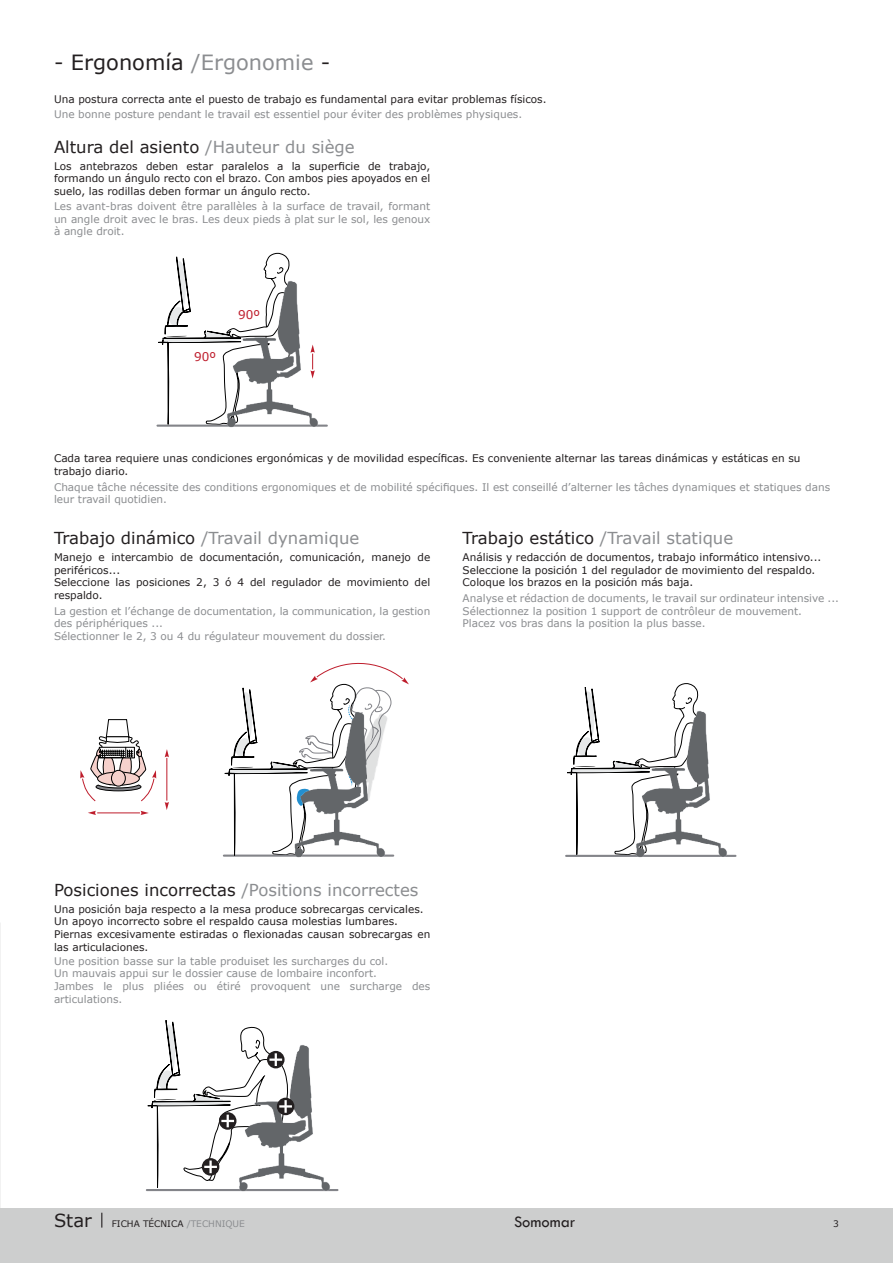
<style>
.page{position:relative;width:893px;height:1263px;background:#fff}
.page>*{position:absolute;margin:0;border:0;box-sizing:border-box;transform-origin:0 0}
.t1{font:21px "Verdana";color:#231f20}
.t2{font:16.5px "Verdana";color:#231f20}
.t3{font:16.5px "Verdana";color:#8b8d90}
.t4{font:16.5px "Tw Cen";color:#231f20}
.t5{font:12px "Verdana";color:#be1d2c}
.t6{font:10.5px/12.6px "Verdana";color:#231f20}
.t7{font:10.5px/12.6px "Verdana";color:#8b8d90}
.t8{font:9px "Verdana";color:#231f20}
.s1{color:#8b8d90}
.s2{color:#231f20}
.s3{font-size:18px}
</style>
<div class="page">
<div style="left:0;top:1209px;width:893px;height:54px;background:#cdcece"></div>
<svg style="left:101px;top:1213px;width:1px;height:14px"></svg>
<hr style="left:157px;top:425px;width:170px;height:2px;background:#838489">
<svg style="left:158px;top:253px;width:132px;height:172px"></svg>
<img style="left:223px;top:279px;width:99px;height:149px">
<hr style="left:566px;top:855px;width:169px;height:2px;background:#838489">
<svg style="left:567px;top:683px;width:132px;height:172px"></svg>
<img style="left:631px;top:709px;width:99px;height:149px">
<svg style="left:165px;top:802px;width:4px;height:8px"></svg>
<svg style="left:165px;top:749px;width:4px;height:8px"></svg>
<hr style="left:167px;top:758px;width:1px;height:43px;background:#be1d2c">
<svg style="left:88px;top:811px;width:8px;height:4px"></svg>
<svg style="left:140px;top:811px;width:9px;height:4px"></svg>
<hr style="left:97px;top:813px;width:43px;height:1px;background:#be1d2c">
<svg style="left:80px;top:719px;width:76px;height:82px"></svg>
<hr style="left:147px;top:1189px;width:190px;height:2px;background:#838489">
<img style="left:234px;top:1045px;width:100px;height:147px">
<div style="left:277px;top:1098px;width:17px;height:17px;background:#231f20;border-radius:50%"></div>
<svg style="left:148px;top:1020px;width:144px;height:168px"></svg>
<hr style="left:224px;top:854px;width:169px;height:3px;background:#838489">
<svg style="left:225px;top:662px;width:184px;height:194px"></svg>
<img style="left:353px;top:708px;width:41px;height:93px">
<img style="left:292px;top:710px;width:96px;height:148px">
<h1 class="t1" style="left:54px;top:48px;width:278px">- Ergonomía <span class="s1">/Ergonomie</span> -</h1>
<p class="t6" style="left:54px;top:93px;width:494px">Una postura correcta ante el puesto de trabajo es fundamental para evitar problemas físicos.</p>
<p class="t7" style="left:54px;top:108px;width:470px">Une bonne posture pendant le travail est essentiel pour éviter des problèmes physiques.</p>
<h2 class="t2" style="left:54px;top:136px;width:302px">Altura del asiento <span class="s1">/Hauteur du siège</span></h2>
<p class="t6" style="left:54px;top:159px;width:378px;text-align:justify">Los antebrazos deben estar paralelos a la superficie de trabajo, formando un ángulo recto con el brazo. Con ambos pies apoyados en el suelo, las rodillas deben formar un ángulo recto.</p>
<p class="t7" style="left:54px;top:200px;width:378px;text-align:justify">Les avant-bras doivent être parallèles à la surface de travail, formant un angle droit avec le bras. Les deux pieds à plat sur le sol, les genoux à angle droit.</p>
<p class="t5" style="left:194px;top:348px;width:23px">90º</p>
<p class="t5" style="left:238px;top:306px;width:23px">90º</p>
<p class="t6" style="left:54px;top:452px;width:748px">Cada tarea requiere unas condiciones ergonómicas y de movilidad específicas. Es conveniente alternar las tareas dinámicas y estáticas en su trabajo diario.</p>
<p class="t7" style="left:54px;top:480px;width:778px">Chaque tâche nécessite des conditions ergonomiques et de mobilité spécifiques. Il est conseillé d’alterner les tâches dynamiques et statiques dans leur travail quotidien.</p>
<h2 class="t3" style="left:54px;top:527px;width:307px"><span class="s2">Trabajo dinámico</span> /Travail dynamique</h2>
<h2 class="t3" style="left:463px;top:527px;width:272px"><span class="s2">Trabajo estático</span> /Travail statique</h2>
<p class="t6" style="left:54px;top:551px;width:378px">Manejo e intercambio de documentación, comunicación, manejo de periféricos...<br>Seleccione las posiciones 2, 3 ó 4 del regulador de movimiento del respaldo.</p>
<p class="t7" style="left:54px;top:605px;width:378px">La gestion et l’échange de documentation, la communication, la gestion des périphériques ...<br>Sélectionner le 2, 3 ou 4 du régulateur mouvement du dossier.</p>
<p class="t6" style="left:463px;top:551px;width:360px">Análisis y redacción de documentos, trabajo informático intensivo...<br>Seleccione la posición 1 del regulador de movimiento del respaldo.<br>Coloque los brazos en la posición más baja.</p>
<p class="t7" style="left:463px;top:592px;width:378px">Analyse et rédaction de documents, le travail sur ordinateur intensive ...<br>Sélectionnez la position 1 support de contrôleur de mouvement.<br>Placez vos bras dans la position la plus basse.</p>
<h2 class="t2" style="left:54px;top:878px;width:366px">Posiciones incorrectas <span class="s1">/Positions incorrectes</span></h2>
<p class="t6" style="left:54px;top:902px;width:378px">Una posición baja respecto a la mesa produce sobrecargas cervicales.<br>Un apoyo incorrecto sobre el respaldo causa molestias lumbares.<br>Piernas excesivamente estiradas o flexionadas causan sobrecargas en las articulaciones.</p>
<p class="t7" style="left:54px;top:955px;width:378px">Une position basse sur la table produiset les surcharges du col.<br>Un mauvais appui sur le dossier cause de lombaire inconfort.<br>Jambes le plus pliées ou étiré provoquent une surcharge des articulations.</p>
<p class="t8" style="left:54px;top:1217px;width:192px"><span class="s3">Star</span> FICHA TÉCNICA <span class="s1">/TECHNIQUE</span></p>
<h2 class="t4" style="left:514px;top:1212px;width:63px">Somomar</h2>
<p class="t8" style="left:833px;top:1217px;width:7px">3</p>
</div>
